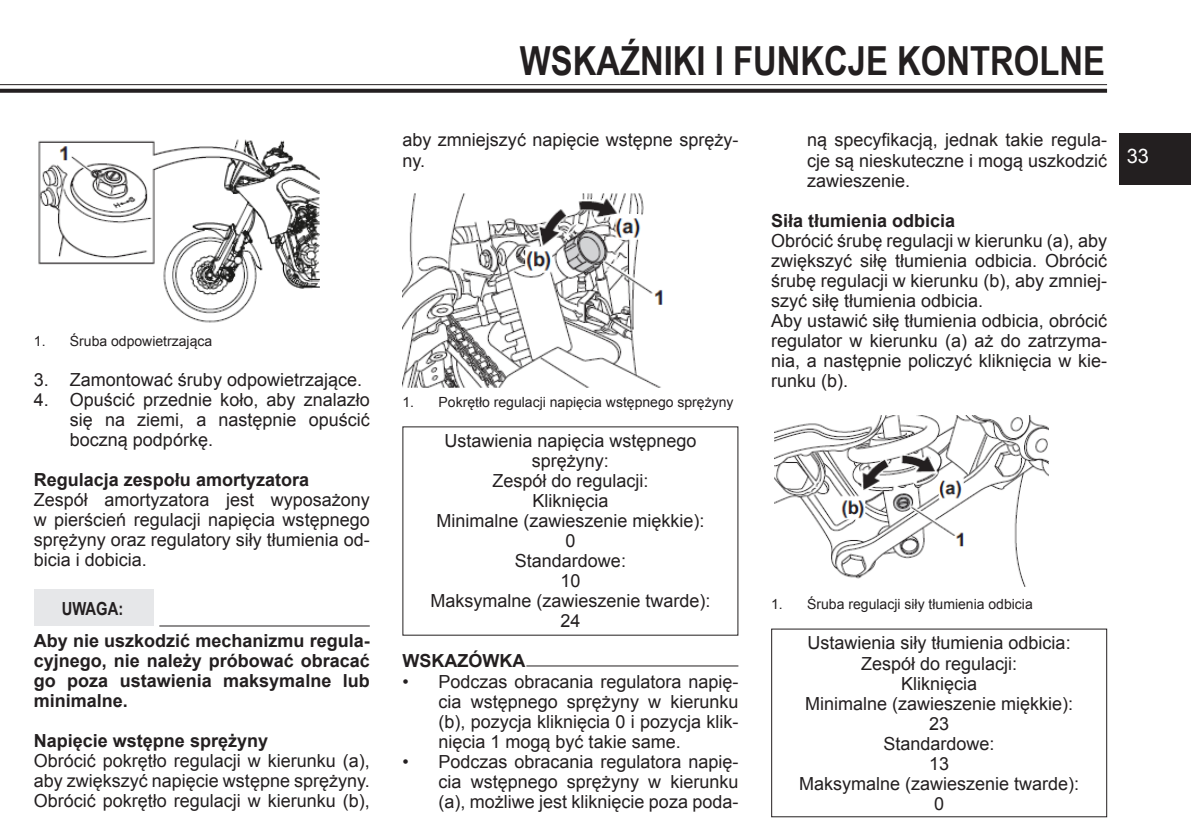
<style>
.page{position:relative;width:1191px;height:840px;background:#fff}
.page>*{position:absolute;margin:0;border:0;box-sizing:border-box;transform-origin:0 0}
.t1{font:700 40px "Arial Narrow";color:#231f20}
.t2{font:20px "Arial";color:#fff}
.arial_9_10pt{font:18px/20px "Arial";color:#231f20;text-align:justify}
.arial_9_10pt-2{font:700 18px/20px "Arial";color:#231f20;text-align:justify}
.t3{font:700 18px "Arial Narrow";color:#231f20}
.t4{font:14px "Arial";color:#231f20}
</style>
<div class="page">
<svg style="left:0;top:89px;width:1107px;height:4px;background:#302c2d"></svg>
<hr style="left:0;top:84px;width:1107px;height:1px;background:#231f20">
<div style="left:1119px;top:133px;width:72px;height:51px;background:#231f20"></div>
<img style="left:38px;top:139px;width:282px;height:184px">
<div style="left:34px;top:589px;width:120px;height:36px;background:#e6e7e9"></div>
<hr style="left:159px;top:625px;width:211px;height:1px;background:#231f20">
<img style="left:402px;top:193px;width:261px;height:195px">
<img style="left:774px;top:415px;width:275px;height:172px">
<hr style="left:526px;top:665px;width:212px;height:1px;background:#231f20">
<div style="left:771px;top:628px;width:336px;height:188px;border:1px solid #231f20"></div>
<p class="t4" style="left:34px;top:332px;width:180px">1. Śruba odpowietrzająca</p>
<p class="arial_9_10pt" style="left:34px;top:370px;width:330px">3. Zamontować śruby odpowietrzające.</p>
<p class="arial_9_10pt" style="left:70px;top:390px;width:301px;text-indent:-36px">4. Opuścić przednie koło, aby znalazło się na ziemi, a następnie opuścić boczną podpórkę.</p>
<p class="arial_9_10pt-2" style="left:34px;top:470px;width:277px">Regulacja zespołu amortyzatora</p>
<p class="arial_9_10pt" style="left:34px;top:490px;width:337px">Zespół amortyzatora jest wyposażony w pierścień regulacji napięcia wstępnego sprężyny oraz regulatory siły tłumienia od&shy;bicia i dobicia.</p>
<p class="t3" style="left:62px;top:595px;width:63px">UWAGA:</p>
<p class="arial_9_10pt-2" style="left:34px;top:630px;width:337px">Aby nie uszkodzić mechanizmu regula&shy;cyjnego, nie należy próbować obracać go poza ustawienia maksymalne lub minimalne.</p>
<p class="arial_9_10pt-2" style="left:34px;top:730px;width:236px">Napięcie wstępne sprężyny</p>
<p class="arial_9_10pt" style="left:34px;top:750px;width:337px">Obrócić pokrętło regulacji w kierunku (a), aby zwiększyć napięcie wstępne sprężyny.</p>
<p class="arial_9_10pt" style="left:34px;top:790px;width:337px">Obrócić pokrętło regulacji w kierunku (b),</p>
<p class="t1" style="left:520px;top:30px;width:586px">WSKAŹNIKI I FUNKCJE KONTROLNE</p>
<p class="arial_9_10pt" style="left:402px;top:130px;width:337px">aby zmniejszyć napięcie wstępne spręży&shy;ny.</p>
<p class="t4" style="left:402px;top:393px;width:332px">1. Pokrętło regulacji napięcia wstępnego sprężyny</p>
<p class="arial_9_10pt" style="left:444px;top:431px;width:254px;text-align:center">Ustawienia napięcia wstępnego sprężyny:</p>
<p class="arial_9_10pt" style="left:492px;top:471px;width:158px">Zespół do regulacji:</p>
<p class="arial_9_10pt" style="left:532px;top:491px;width:78px">Kliknięcia</p>
<p class="arial_9_10pt" style="left:436px;top:511px;width:270px">Minimalne (zawieszenie miękkie):</p>
<p class="arial_9_10pt" style="left:565px;top:531px;width:12px">0</p>
<p class="arial_9_10pt" style="left:515px;top:551px;width:113px">Standardowe:</p>
<p class="arial_9_10pt" style="left:560px;top:571px;width:22px">10</p>
<p class="arial_9_10pt" style="left:430px;top:591px;width:282px">Maksymalne (zawieszenie twarde):</p>
<p class="arial_9_10pt" style="left:560px;top:611px;width:22px">24</p>
<p class="arial_9_10pt-2" style="left:402px;top:651px;width:124px">WSKAZÓWKA</p>
<p class="arial_9_10pt" style="left:438px;top:671px;width:301px;text-indent:-36px">• Podczas obracania regulatora napię&shy;cia wstępnego sprężyny w kierunku (b), pozycja kliknięcia 0 i pozycja klik&shy;nięcia 1 mogą być takie same.</p>
<p class="arial_9_10pt" style="left:438px;top:751px;width:301px;text-indent:-36px">• Podczas obracania regulatora napię&shy;cia wstępnego sprężyny w kierunku (a), możliwe jest kliknięcie poza poda-</p>
<p class="arial_9_10pt" style="left:807px;top:130px;width:301px">ną specyfikacją, jednak takie regula&shy;cje są nieskuteczne i mogą uszkodzić zawieszenie.</p>
<p class="arial_9_10pt-2" style="left:771px;top:211px;width:186px">Siła tłumienia odbicia</p>
<p class="arial_9_10pt" style="left:771px;top:230px;width:337px">Obrócić śrubę regulacji w kierunku (a), aby zwiększyć siłę tłumienia odbicia. Obrócić śrubę regulacji w kierunku (b), aby zmniej&shy;szyć siłę tłumienia odbicia.</p>
<p class="arial_9_10pt" style="left:771px;top:310px;width:337px">Aby ustawić siłę tłumienia odbicia, obrócić regulator w kierunku (a) aż do zatrzyma&shy;nia, a następnie policzyć kliknięcia w kie&shy;runku (b).</p>
<p class="t2" style="left:1126px;top:143px;width:24px">33</p>
<p class="t4" style="left:771px;top:595px;width:263px">1. Śruba regulacji siły tłumienia odbicia</p>
<p class="arial_9_10pt" style="left:807px;top:633px;width:265px">Ustawienia siły tłumienia odbicia:</p>
<p class="arial_9_10pt" style="left:861px;top:653px;width:158px">Zespół do regulacji:</p>
<p class="arial_9_10pt" style="left:901px;top:673px;width:78px">Kliknięcia</p>
<p class="arial_9_10pt" style="left:805px;top:693px;width:270px">Minimalne (zawieszenie miękkie):</p>
<p class="arial_9_10pt" style="left:929px;top:713px;width:22px">23</p>
<p class="arial_9_10pt" style="left:883px;top:733px;width:113px">Standardowe:</p>
<p class="arial_9_10pt" style="left:929px;top:753px;width:22px">13</p>
<p class="arial_9_10pt" style="left:799px;top:773px;width:282px">Maksymalne (zawieszenie twarde):</p>
<p class="arial_9_10pt" style="left:934px;top:793px;width:12px">0</p>
</div>
